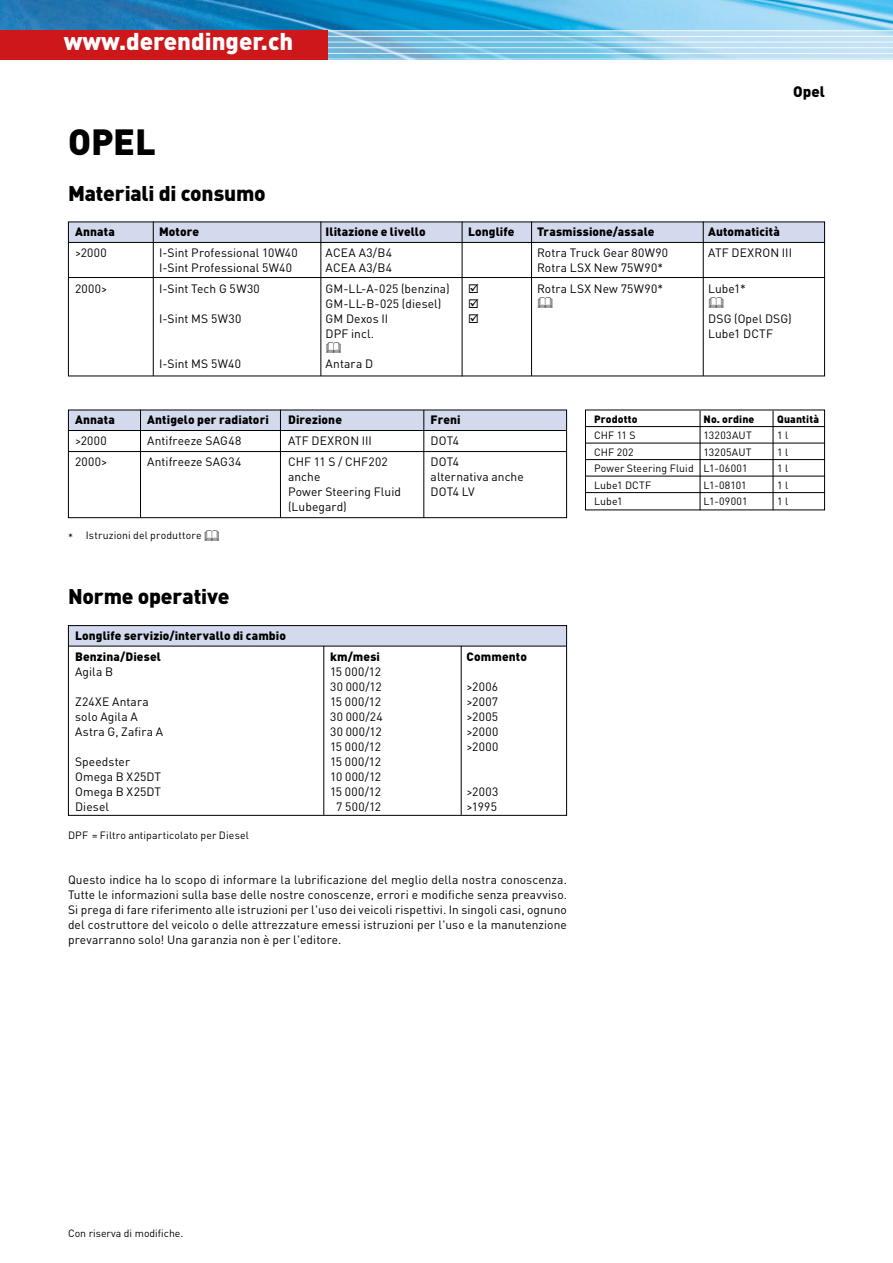
<style>
.page{position:relative;width:893px;height:1263px;background:#fff}
.page>*{position:absolute;margin:0;border:0;box-sizing:border-box;transform-origin:0 0}
.t1{font:900 36px "DINOT";color:#000}
.t2{font:900 24px "DINOT";color:#fff}
.t3{font:900 21px "DINOT";letter-spacing:-.01em;color:#000}
.t4{font:900 15px "DINOT";color:#000}
.t5{font:12px/15px "DINOT";letter-spacing:.01em;color:#000;text-align:justify}
.t6{font:900 12px/21px "DINOT";letter-spacing:.01em;color:#000}
.t7{font:10.5px "DINOT";letter-spacing:.01em;color:#000}
.t8{font:900 10.5px "DINOT";letter-spacing:.015em;color:#000}
.t9{font:10.5px "DINOT";letter-spacing:.03em;color:#000}
.s1{color:#fff}
</style>
<div class="page">
<img style="left:0;top:0;width:893px;height:30px">
<svg style="left:327px;top:31px;width:566px;height:28px;background:#99cfe9"></svg>
<hr style="left:0;top:36px;width:893px;height:1px;background:#fff">
<hr style="left:0;top:47px;width:893px;height:1px;background:#fff">
<hr style="left:0;top:42px;width:893px;height:1px;background:#fff">
<hr style="left:0;top:53px;width:893px;height:1px;background:#fff">
<div style="left:0;top:30px;width:327px;height:30px;background:#cd171a"></div>
<div style="left:68px;top:222px;width:757px;height:20px;background:#d3daed"></div>
<div style="left:68px;top:410px;width:499px;height:20px;background:#d3daed"></div>
<div style="left:68px;top:626px;width:499px;height:20px;background:#d3daed"></div>
<div style="left:68px;top:410px;width:499px;height:108px;border:1px solid #000"></div>
<div style="left:68px;top:625px;width:499px;height:191px;border:1px solid #000"></div>
<hr style="left:68px;top:242px;width:757px;height:1px;background:#000">
<hr style="left:68px;top:430px;width:499px;height:1px;background:#000">
<hr style="left:68px;top:277px;width:757px;height:1px;background:#000">
<hr style="left:68px;top:451px;width:499px;height:1px;background:#000">
<hr style="left:324px;top:646px;width:1px;height:169px;background:#000">
<hr style="left:461px;top:646px;width:1px;height:169px;background:#000">
<hr style="left:140px;top:410px;width:1px;height:108px;background:#000">
<hr style="left:280px;top:410px;width:1px;height:108px;background:#000">
<hr style="left:424px;top:410px;width:1px;height:108px;background:#000">
<hr style="left:153px;top:222px;width:1px;height:154px;background:#000">
<hr style="left:321px;top:222px;width:1px;height:154px;background:#000">
<hr style="left:462px;top:222px;width:1px;height:154px;background:#000">
<hr style="left:531px;top:222px;width:1px;height:154px;background:#000">
<hr style="left:703px;top:222px;width:1px;height:154px;background:#000">
<hr style="left:68px;top:646px;width:499px;height:1px;background:#000">
<hr style="left:585px;top:426px;width:240px;height:1px;background:#000">
<hr style="left:585px;top:443px;width:240px;height:1px;background:#000">
<hr style="left:585px;top:459px;width:240px;height:1px;background:#000">
<hr style="left:585px;top:476px;width:240px;height:1px;background:#000">
<hr style="left:585px;top:492px;width:240px;height:1px;background:#000">
<hr style="left:700px;top:411px;width:1px;height:99px;background:#000">
<hr style="left:773px;top:411px;width:1px;height:99px;background:#000">
<div style="left:585px;top:410px;width:240px;height:100px;border:1px solid #000"></div>
<h2 class="t2" style="left:64px;top:25px;width:231px">www.derendinger.ch</h2>
<h1 class="t1" style="left:68px;top:118px;width:89px">OPEL</h1>
<h3 class="t3" style="left:68px;top:179px;width:199px">Materiali di consumo</h3>
<p class="t4" style="left:793px;top:81px;width:33px">Opel</p>
<p class="t6" style="left:75px;top:221px;width:41px">Annata</p>
<p class="t6" style="left:159px;top:221px;width:41px">Motore</p>
<p class="t6" style="left:326px;top:221px;width:102px">Ilitazione e livello</p>
<p class="t6" style="left:468px;top:221px;width:48px">Longlife</p>
<p class="t6" style="left:537px;top:221px;width:119px">Trasmissione/assale</p>
<p class="t6" style="left:708px;top:221px;width:73px">Automaticità</p>
<p class="t5" style="left:75px;top:245px;width:33px">&gt;2000</p>
<p class="t5" style="left:159px;top:245px;width:140px">I-Sint Professional 10W40</p>
<p class="t5" style="left:326px;top:245px;width:68px">ACEA A3/B4</p>
<p class="t5" style="left:537px;top:245px;width:132px">Rotra Truck Gear 80W90</p>
<p class="t5" style="left:708px;top:245px;width:85px">ATF DEXRON III</p>
<p class="t5" style="left:159px;top:260px;width:134px">I-Sint Professional 5W40</p>
<p class="t5" style="left:326px;top:260px;width:68px">ACEA A3/B4</p>
<p class="t5" style="left:537px;top:260px;width:128px">Rotra LSX New 75W90*</p>
<p class="t5" style="left:75px;top:281px;width:34px">2000&gt;</p>
<p class="t5" style="left:159px;top:281px;width:102px">I-Sint Tech G 5W30</p>
<p class="t5" style="left:326px;top:281px;width:126px">GM-LL-A-025 (benzina)</p>
<p class="t5" style="left:537px;top:281px;width:128px">Rotra LSX New 75W90*</p>
<p class="t5" style="left:708px;top:281px;width:39px">Lube1*</p>
<p class="t5" style="left:326px;top:296px;width:117px">GM-LL-B-025 (diesel)</p>
<p class="t5" style="left:159px;top:311px;width:84px">I-Sint MS 5W30</p>
<p class="t5" style="left:326px;top:311px;width:64px">GM Dexos II</p>
<p class="t5" style="left:708px;top:311px;width:85px">DSG (Opel DSG)</p>
<p class="t5" style="left:326px;top:326px;width:50px">DPF incl.</p>
<p class="t5" style="left:708px;top:326px;width:66px">Lube1 DCTF</p>
<p class="t5" style="left:159px;top:356px;width:83px">I-Sint MS 5W40</p>
<p class="t5" style="left:326px;top:356px;width:49px">Antara D</p>
<p class="t6" style="left:75px;top:409px;width:41px">Annata</p>
<p class="t6" style="left:147px;top:409px;width:123px">Antigelo per radiatori</p>
<p class="t6" style="left:288px;top:409px;width:55px">Direzione</p>
<p class="t6" style="left:431px;top:409px;width:32px">Freni</p>
<p class="t5" style="left:75px;top:433px;width:33px">&gt;2000</p>
<p class="t5" style="left:147px;top:433px;width:96px">Antifreeze SAG48</p>
<p class="t5" style="left:288px;top:433px;width:85px">ATF DEXRON III</p>
<p class="t5" style="left:431px;top:433px;width:30px">DOT4</p>
<p class="t5" style="left:75px;top:454px;width:34px">2000&gt;</p>
<p class="t5" style="left:147px;top:454px;width:96px">Antifreeze SAG34</p>
<p class="t5" style="left:288px;top:454px;width:101px">CHF 11 S / CHF202</p>
<p class="t5" style="left:431px;top:454px;width:30px">DOT4</p>
<p class="t5" style="left:288px;top:469px;width:34px">anche</p>
<p class="t5" style="left:431px;top:469px;width:95px">alternativa anche</p>
<p class="t5" style="left:288px;top:484px;width:114px">Power Steering Fluid</p>
<p class="t5" style="left:431px;top:484px;width:46px">DOT4 LV</p>
<p class="t5" style="left:288px;top:499px;width:60px">(Lubegard)</p>
<p class="t7" style="left:68px;top:528px;width:135px">*<span class="s1">**</span> Istruzioni del produttore</p>
<h3 class="t3" style="left:68px;top:582px;width:163px">Norme operative</h3>
<p class="t6" style="left:75px;top:625px;width:212px">Longlife servizio/intervallo di cambio<br>Benzina/Diesel</p>
<p class="t6" style="left:330px;top:646px;width:51px">km/mesi</p>
<p class="t6" style="left:467px;top:646px;width:62px">Commento</p>
<p class="t5" style="left:75px;top:664px;width:40px">Agila B</p>
<p class="t5" style="left:330px;top:664px;width:53px">15 000/12<br>30 000/12</p>
<p class="t5" style="left:467px;top:679px;width:33px">&gt;2006</p>
<p class="t5" style="left:75px;top:694px;width:75px">Z24XE Antara</p>
<p class="t5" style="left:330px;top:694px;width:52px">15 000/12</p>
<p class="t5" style="left:467px;top:694px;width:33px">&gt;2007</p>
<p class="t5" style="left:75px;top:709px;width:64px">solo Agila A</p>
<p class="t5" style="left:330px;top:709px;width:54px">30 000/24</p>
<p class="t5" style="left:467px;top:709px;width:33px">&gt;2005</p>
<p class="t5" style="left:75px;top:724px;width:90px">Astra G, Zafira A</p>
<p class="t5" style="left:330px;top:724px;width:53px">30 000/12</p>
<p class="t5" style="left:467px;top:724px;width:33px">&gt;2000</p>
<p class="t5" style="left:330px;top:739px;width:52px">15 000/12</p>
<p class="t5" style="left:467px;top:739px;width:33px">&gt;2000</p>
<p class="t5" style="left:75px;top:754px;width:56px">Speedster</p>
<p class="t5" style="left:330px;top:754px;width:52px">15 000/12</p>
<p class="t5" style="left:75px;top:769px;width:88px">Omega B X25DT</p>
<p class="t5" style="left:330px;top:769px;width:52px">10 000/12</p>
<p class="t5" style="left:75px;top:784px;width:88px">Omega B X25DT</p>
<p class="t5" style="left:330px;top:784px;width:52px">15 000/12</p>
<p class="t5" style="left:467px;top:784px;width:33px">&gt;2003</p>
<p class="t5" style="left:75px;top:799px;width:35px">Diesel</p>
<p class="t5" style="left:336px;top:799px;width:46px">7 500/12</p>
<p class="t5" style="left:467px;top:799px;width:32px">&gt;1995</p>
<p class="t7" style="left:68px;top:828px;width:182px">DPF = Filtro antiparticolato per Diesel</p>
<p class="t5" style="left:68px;top:871px;width:500px">Questo indice ha lo scopo di informare la lubrificazione del meglio della nostra conoscenza.<br>Tutte le informazioni sulla base delle nostre conoscenze, errori e modifiche senza preavviso.<br>Si prega di fare riferimento alle istruzioni per l'uso dei veicoli rispettivi. In singoli casi, ognuno del costruttore del veicolo o delle attrezzature emessi istruzioni per l'uso e la manutenzione prevarranno solo! Una garanzia non è per l'editore.</p>
<p class="t8" style="left:594px;top:412px;width:45px">Prodotto</p>
<p class="t8" style="left:704px;top:412px;width:52px">No. ordine</p>
<p class="t8" style="left:777px;top:412px;width:43px">Quantità</p>
<p class="t7" style="left:594px;top:428px;width:43px">CHF 11 S</p>
<p class="t9" style="left:704px;top:428px;width:50px">13203AUT</p>
<p class="t7" style="left:777px;top:428px;width:13px">1 l</p>
<p class="t7" style="left:594px;top:445px;width:41px">CHF 202</p>
<p class="t7" style="left:704px;top:445px;width:50px">13205AUT</p>
<p class="t7" style="left:777px;top:445px;width:13px">1 l</p>
<p class="t7" style="left:594px;top:461px;width:155px">Power Steering Fluid L1-06001</p>
<p class="t7" style="left:777px;top:461px;width:13px">1 l</p>
<p class="t7" style="left:594px;top:478px;width:59px">Lube1 DCTF</p>
<p class="t7" style="left:704px;top:478px;width:45px">L1-08101</p>
<p class="t7" style="left:777px;top:478px;width:13px">1 l</p>
<p class="t7" style="left:594px;top:494px;width:30px">Lube1</p>
<p class="t7" style="left:704px;top:494px;width:45px">L1-09001</p>
<p class="t7" style="left:777px;top:494px;width:13px">1 l</p>
<p class="t7" style="left:68px;top:1226px;width:117px">Con riserva di modifiche.</p>
</div>
